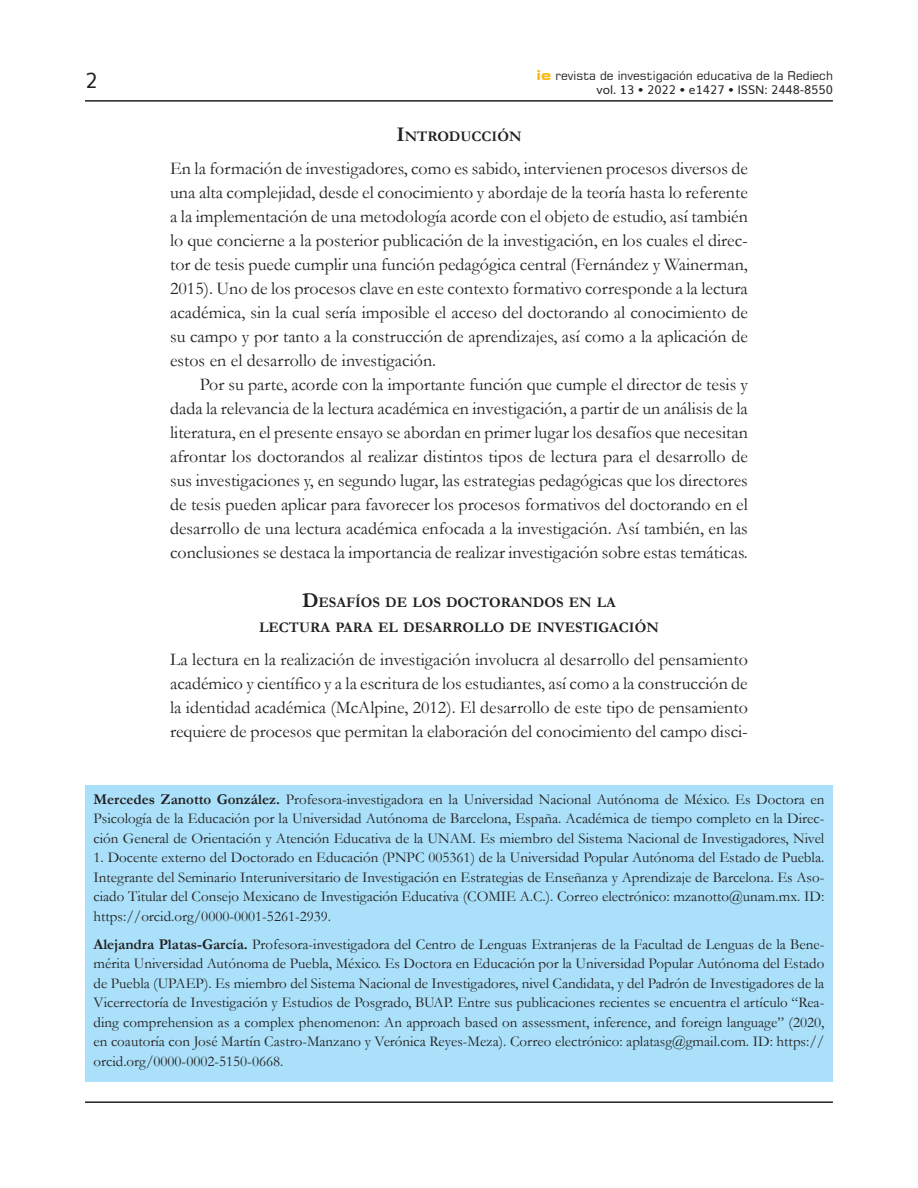
<style>
.page{position:relative;width:918px;height:1188px;background:#fff}
.page>*{position:absolute;margin:0;border:0;box-sizing:border-box;transform-origin:0 0}
.t1{font:21px "Muli";color:#231f20}
.Cuerpo{font:18px/24px "Garamond";color:#231f20;text-align:justify}
.Autores-Adscripcion{font:15px/19.5px "Garamond";color:#231f20;text-align:justify}
.Descanso{font:700 14.7px "Garamond";color:#231f20}
.t2{font:12px "Square 721 BT";color:#231f20}
.t3{font:12px "Muli";color:#231f20}
.s1{font-weight:700;font-stretch:expanded;font-size:13.5px;color:#fcb814}
.s2{font-size:21px}
.s3{font-weight:700}
</style>
<div class="page">
<hr style="left:85px;top:100px;width:748px;height:2px;background:#231f20">
<hr style="left:85px;top:1101px;width:748px;height:2px;background:#231f20">
<div style="left:85px;top:785px;width:748px;height:297px;background:#aae0f9"></div>
<p class="t1" style="left:85px;top:64px;width:14px">2</p>
<p class="t2" style="left:537px;top:68px;width:298px"><span class="s1">ie</span> revista de investigación educativa de la Rediech</p>
<p class="t3" style="left:597px;top:80px;width:238px">vol. 13 • 2022 • e1427 • ISSN: 2448-8550</p>
<p class="Descanso" style="left:397px;top:127px;width:126px"><span class="s2">I</span>NTRODUCCIÓN</p>
<p class="Cuerpo" style="left:170px;top:156px;width:579px">En la formación de investigadores, como es sabido, intervienen procesos diversos de una alta complejidad, desde el conocimiento y abordaje de la teoría hasta lo referente a la implementación de una metodología acorde con el objeto de estudio, así también lo que concierne a la posterior publicación de la investigación, en los cuales el direc&shy;tor de tesis puede cumplir una función pedagógica central (Fernández y Wainerman, 2015). Uno de los procesos clave en este contexto formativo corresponde a la lectura académica, sin la cual sería imposible el acceso del doctorando al conocimiento de su campo y por tanto a la construcción de aprendizajes, así como a la aplicación de estos en el desarrollo de investigación.</p>
<p class="Cuerpo" style="left:170px;top:372px;width:579px;text-indent:30px">Por su parte, acorde con la importante función que cumple el director de tesis y dada la relevancia de la lectura académica en investigación, a partir de un análisis de la literatura, en el presente ensayo se abordan en primer lugar los desafíos que necesitan afrontar los doctorandos al realizar distintos tipos de lectura para el desarrollo de sus investigaciones y, en segundo lugar, las estrategias pedagógicas que los directores de tesis pueden aplicar para favorecer los procesos formativos del doctorando en el desarrollo de una lectura académica enfocada a la investigación. Así también, en las conclusiones se destaca la importancia de realizar investigación sobre estas temáticas.</p>
<p class="Descanso" style="left:302px;top:592px;width:315px"><span class="s2">D</span>ESAFÍOS DE LOS DOCTORANDOS EN LA</p>
<p class="Descanso" style="left:259px;top:618px;width:401px">LECTURA PARA EL DESARROLLO DE INVESTIGACIÓN</p>
<p class="Cuerpo" style="left:170px;top:647px;width:579px">La lectura en la realización de investigación involucra al desarrollo del pensamiento académico y científico y a la escritura de los estudiantes, así como a la construcción de la identidad académica (McAlpine, 2012). El desarrollo de este tipo de pensamiento requiere de procesos que permitan la elaboración del conocimiento del campo disci-</p>
<p class="Autores-Adscripcion" style="left:94px;top:789px;width:732px"><span class="s3">Mercedes Zanotto González.</span> Profesora-investigadora en la Universidad Nacional Autónoma de México. Es Doctora en Psicología de la Educación por la Universidad Autónoma de Barcelona, España. Académica de tiempo completo en la Direc&shy;ción General de Orientación y Atención Educativa de la UNAM. Es miembro del Sistema Nacional de Investigadores, Nivel</p>
<p class="Autores-Adscripcion" style="left:94px;top:847px;width:732px">1. Docente externo del Doctorado en Educación (PNPC 005361) de la Universidad Popular Autónoma del Estado de Puebla.<br>Integrante del Seminario Interuniversitario de Investigación en Estrategias de Enseñanza y Aprendizaje de Barcelona. Es Aso&shy;ciado Titular del Consejo Mexicano de Investigación Educativa (COMIE A.C.). Correo electrónico: mzanotto@unam.mx. ID: https://orcid.org/0000-0001-5261-2939.</p>
<p class="Autores-Adscripcion" style="left:94px;top:934px;width:732px"><span class="s3">Alejandra Platas-García.</span> Profesora-investigadora del Centro de Lenguas Extranjeras de la Facultad de Lenguas de la Bene&shy;mérita Universidad Autónoma de Puebla, México. Es Doctora en Educación por la Universidad Popular Autónoma del Estado de Puebla (UPAEP). Es miembro del Sistema Nacional de Investigadores, nivel Candidata, y del Padrón de Investigadores de la Vicerrectoría de Investigación y Estudios de Posgrado, BUAP. Entre sus publicaciones recientes se encuentra el artículo “Rea&shy;ding comprehension as a complex phenomenon: An approach based on assessment, inference, and foreign language” (2020, en coautoría con José Martín Castro-Manzano y Verónica Reyes-Meza). Correo electrónico: aplatasg@gmail.com. ID: https:// orcid.org/0000-0002-5150-0668.</p>
</div>
